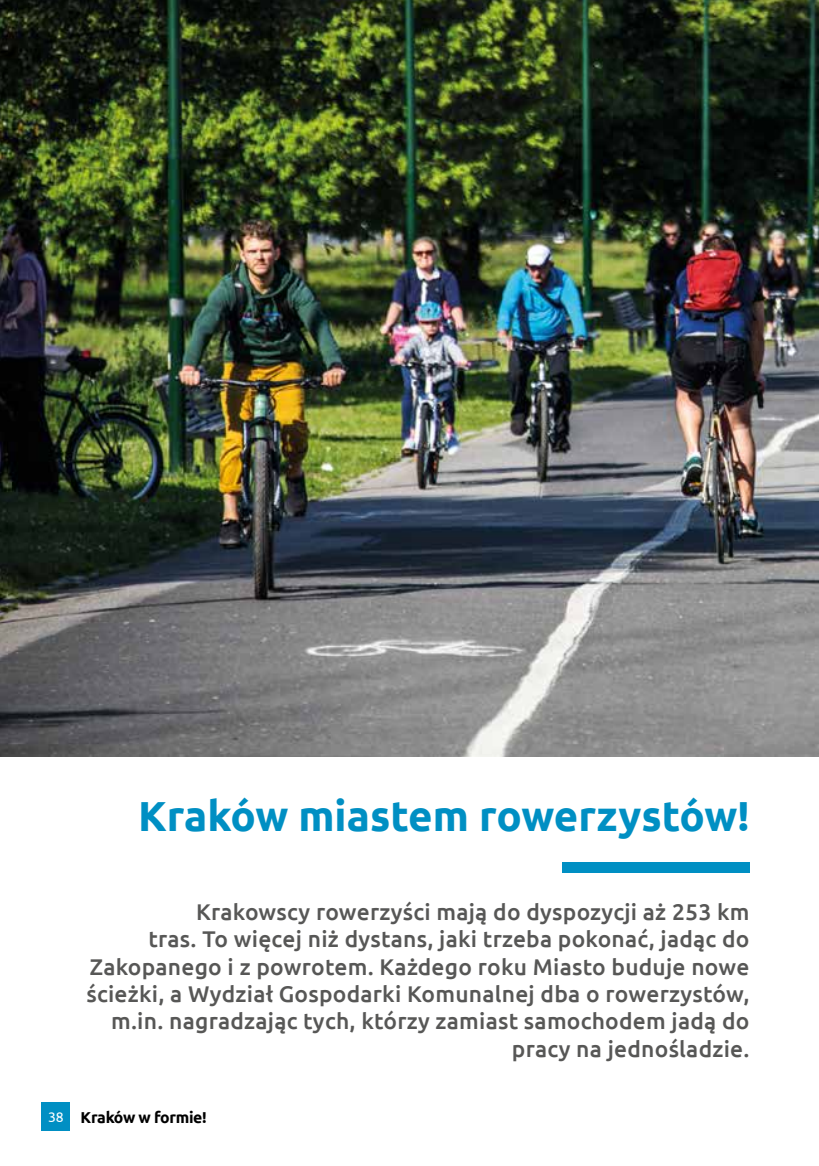
<style>
.page{position:relative;width:819px;height:1166px;background:#fff}
.page>*{position:absolute;margin:0;border:0;box-sizing:border-box;transform-origin:0 0}
.t1{font:700 42px "Ubuntu";color:#008fc3}
.t2{font:500 22.75px/27.3px "Ubuntu";letter-spacing:.01em;color:#575756;text-align:right}
.t3{font:700 15.75px "Ubuntu";letter-spacing:-.02em;color:#000}
.s1{font-weight:400;font-size:14px;color:#fff}
</style>
<div class="page">
<div style="left:561px;top:862px;width:188px;height:11px;background:#008fc3"></div>
<img style="left:0;top:0;width:819px;height:756px">
<div style="left:41px;top:1102px;width:29px;height:29px;background:#008fc3"></div>
<h1 class="t1" style="left:138px;top:790px;width:612px">Kraków miastem rowerzystów!</h1>
<p class="t2" style="left:86px;top:897px;width:664px">Krakowscy rowerzyści mają do dyspozycji aż 253 km<br>tras. To więcej niż dystans, jaki trzeba pokonać, jadąc do Zakopanego i z powrotem. Każdego roku Miasto buduje nowe ścieżki, a Wydział Gospodarki Komunalnej dba o rowerzystów, m.in. nagradzając tych, którzy zamiast samochodem jadą do pracy na jednośladzie.</p>
<p class="t3" style="left:48px;top:1108px;width:160px"><span class="s1">38</span> Kraków w formie!</p>
</div>
